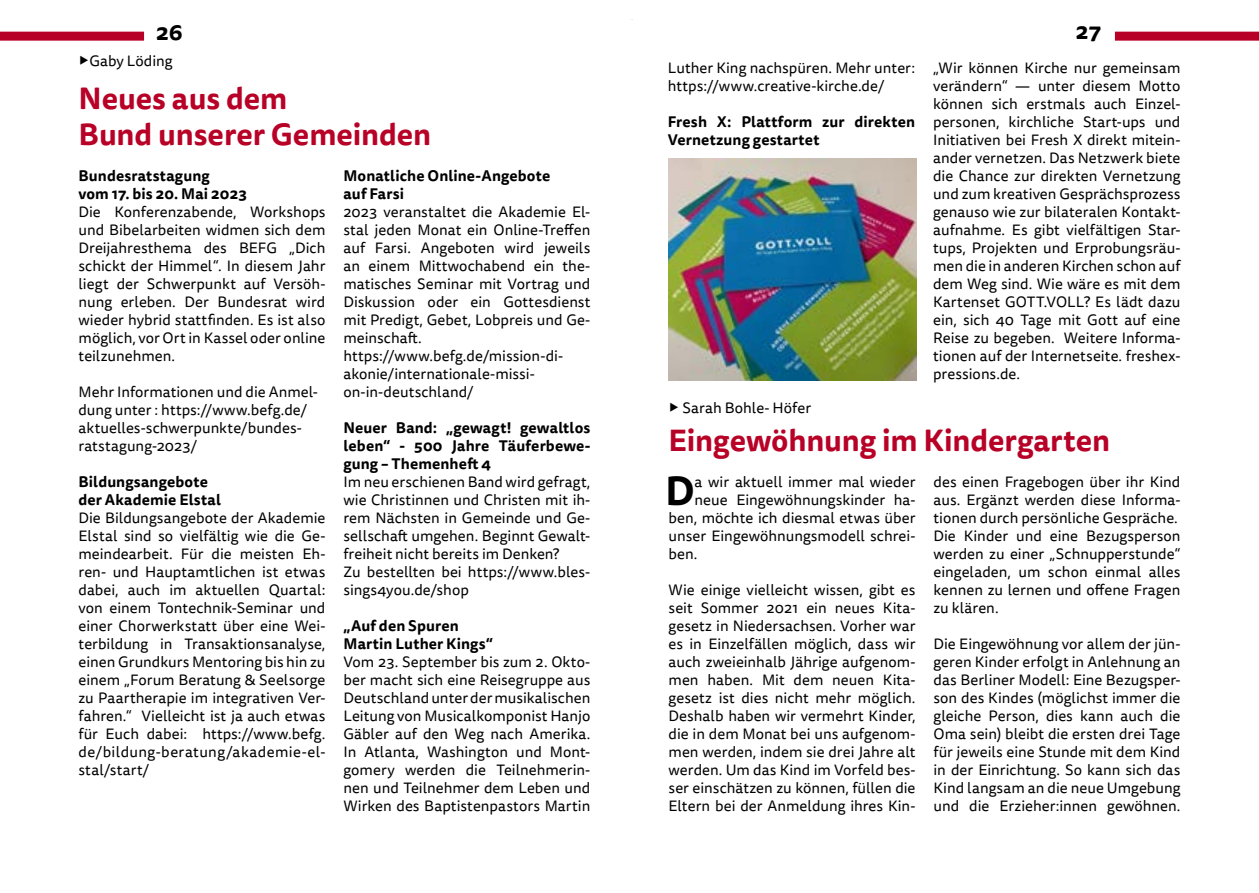
<style>
.page{position:relative;width:1259px;height:893px;background:#fff}
.page>*{position:absolute;margin:0;border:0;box-sizing:border-box;transform-origin:0 0}
.t1{font:700 40.2px "Tisa Sans Pro";color:#000}
.t2{font:700 30px/36px "Tisa Sans Pro";letter-spacing:-.005em;color:#b80126}
.t3{font:700 22.5px "Tisa Sans Pro";color:#000}
.t4{font:15px/18px "Tisa Sans Pro";color:#000;text-align:justify}
.t5{font:700 15px/18px "Tisa Sans Pro";letter-spacing:.01em;color:#000}
.s1{font-family:"Usual"}
</style>
<div class="page">
<div style="left:0;top:32px;width:144px;height:9px;background:#b80126"></div>
<div style="left:1115px;top:32px;width:144px;height:9px;background:#b80126"></div>
<img style="left:668px;top:158px;width:248px;height:223px">
<h3 class="t3" style="left:156px;top:15px;width:28px">26</h3>
<h3 class="t3" style="left:1076px;top:14px;width:27px">27</h3>
<p class="t4" style="left:78px;top:52px;width:96px"><span class="s1">▶</span>Gaby Löding</p>
<h2 class="t2" style="left:78px;top:81px;width:354px">Neues aus dem<br>Bund unserer Gemeinden</h2>
<p class="t5" style="left:78px;top:167px;width:170px">Bundesratstagung<br>vom 17. bis 20. Mai 2023</p>
<p class="t4" style="left:78px;top:204px;width:248px">Die Konferenzabende, Workshops und Bibelarbeiten widmen sich dem Dreijahresthema des BEFG „Dich schickt der Himmel“. In diesem Jahr liegt der Schwerpunkt auf Versöh&shy;nung erleben. Der Bundesrat wird wieder hybrid stattfinden. Es ist also möglich, vor Ort in Kassel oder online teilzunehmen.</p>
<p class="t4" style="left:78px;top:384px;width:241px;text-align:left">Mehr Informationen und die Anmel&shy;dung unter : https://www.befg.de/ aktuelles-schwerpunkte/bundes&shy;ratstagung-2023/</p>
<p class="t5" style="left:78px;top:473px;width:144px">Bildungsangebote der Akademie Elstal</p>
<p class="t4" style="left:78px;top:510px;width:248px">Die Bildungsangebote der Akademie Elstal sind so vielfältig wie die Ge&shy;meindearbeit. Für die meisten Eh&shy;ren- und Hauptamtlichen ist etwas dabei, auch im aktuellen Quartal: von einem Tontechnik-Seminar und einer Chorwerkstatt über eine Wei&shy;terbildung in Transaktionsanalyse, einen Grundkurs Mentoring bis hin zu einem „Forum Beratung &amp; Seelsorge zu Paartherapie im integrativen Ver&shy;fahren.“ Vielleicht ist ja auch etwas für Euch dabei: https://www.befg. de/bildung-beratung/akademie-el&shy;stal/start/</p>
<p class="t4" style="left:668px;top:60px;width:249px">Luther King nachspüren. Mehr unter: https://www.creative-kirche.de/</p>
<p class="t5" style="left:668px;top:113px;width:249px">Fresh X: Plattform zur direkten<br>Vernetzung gestartet</p>
<p class="t4" style="left:933px;top:60px;width:249px">„Wir können Kirche nur gemeinsam verändern“ — unter diesem Motto können sich erstmals auch Einzel&shy;personen, kirchliche Start-ups und Initiativen bei Fresh X direkt mitein&shy;ander vernetzen. Das Netzwerk biete die Chance zur direkten Vernetzung und zum kreativen Gesprächsprozess genauso wie zur bilateralen Kontakt&shy;aufnahme. Es gibt vielfältigen Star&shy;tups, Projekten und Erprobungsräu&shy;men die in anderen Kirchen schon auf dem Weg sind. Wie wäre es mit dem Kartenset GOTT.VOLL? Es lädt dazu ein, sich 40 Tage mit Gott auf eine Reise zu begeben. Weitere Informa&shy;tionen auf der Internetseite. freshex&shy;pressions.de.</p>
<p class="t5" style="left:343px;top:167px;width:208px">Monatliche Online-Angebote auf Farsi</p>
<p class="t4" style="left:343px;top:204px;width:248px;text-align:left">2023 veranstaltet die Akademie El&shy;stal jeden Monat ein Online-Treffen auf Farsi. Angeboten wird jeweils an einem Mittwochabend ein the&shy;matisches Seminar mit Vortrag und<br>Diskussion oder ein Gottesdienst mit Predigt, Gebet, Lobpreis und Ge&shy;meinschaft. https://www.befg.de/mission-di&shy;akonie/internationale-missi&shy;on-in-deutschland/</p>
<p class="t5" style="left:343px;top:419px;width:248px;text-align:justify">Neuer Band: „gewagt! gewaltlos leben“ - 500 Jahre Täuferbewe&shy;gung – Themenheft 4</p>
<p class="t4" style="left:343px;top:474px;width:248px;text-align:left">Im neu erschienen Band wird gefragt, wie Christinnen und Christen mit ih&shy;rem Nächsten in Gemeinde und Ge&shy;sellschaft umgehen. Beginnt Gewalt&shy;freiheit nicht bereits im Denken?<br>Zu bestellten bei https://www.bles&shy;sings4you.de/shop</p>
<p class="t5" style="left:343px;top:617px;width:151px">„Auf den Spuren<br>Martin Luther Kings“</p>
<p class="t4" style="left:343px;top:654px;width:248px">Vom 23. September bis zum 2. Okto&shy;ber macht sich eine Reisegruppe aus Deutschland unter der musikalischen Leitung von Musicalkomponist Hanjo Gäbler auf den Weg nach Amerika.<br>In Atlanta, Washington und Mont&shy;gomery werden die Teilnehmerin&shy;nen und Teilnehmer dem Leben und Wirken des Baptistenpastors Martin</p>
<p class="t4" style="left:668px;top:399px;width:144px"><span class="s1">▶</span> Sarah Bohle- Höfer</p>
<h2 class="t2" style="left:668px;top:423px;width:443px">Eingewöhnung im Kindergarten</h2>
<h1 class="t1" style="left:665px;top:462px;width:31px">D</h1>
<p class="t4" style="left:694px;top:474px;width:222px">a wir aktuell immer mal wieder</p>
<p class="t4" style="left:933px;top:474px;width:248px;text-align:left">des einen Fragebogen über ihr Kind aus. Ergänzt werden diese Informa&shy;tionen durch persönliche Gespräche.<br>Die Kinder und eine Bezugsperson werden zu einer „Schnupperstunde“ eingeladen, um schon einmal alles kennen zu lernen und offene Fragen zu klären.</p>
<p class="t4" style="left:933px;top:636px;width:248px">Die Eingewöhnung vor allem der jün&shy;geren Kinder erfolgt in Anlehnung an das Berliner Modell: Eine Bezugsper&shy;son des Kindes (möglichst immer die gleiche Person, dies kann auch die Oma sein) bleibt die ersten drei Tage für jeweils eine Stunde mit dem Kind in der Einrichtung. So kann sich das Kind langsam an die neue Umgebung und die Erzieher:innen gewöhnen.</p>
<p class="t4" style="left:694px;top:492px;width:222px">neue Eingewöhnungskinder ha-</p>
<p class="t4" style="left:668px;top:510px;width:248px">ben, möchte ich diesmal etwas über</p>
<p class="t4" style="left:668px;top:528px;width:248px">unser Eingewöhnungsmodell schrei-</p>
<p class="t4" style="left:668px;top:546px;width:30px">ben.</p>
<p class="t4" style="left:668px;top:582px;width:248px">Wie einige vielleicht wissen, gibt es seit Sommer 2021 ein neues Kita&shy;gesetz in Niedersachsen. Vorher war es in Einzelfällen möglich, dass wir auch zweieinhalb Jährige aufgenom&shy;men haben. Mit dem neuen Kita&shy;gesetz ist dies nicht mehr möglich.<br>Deshalb haben wir vermehrt Kinder, die in dem Monat bei uns aufgenom&shy;men werden, indem sie drei Jahre alt werden. Um das Kind im Vorfeld bes&shy;ser einschätzen zu können, füllen die Eltern bei der Anmeldung ihres Kin-</p>
</div>
